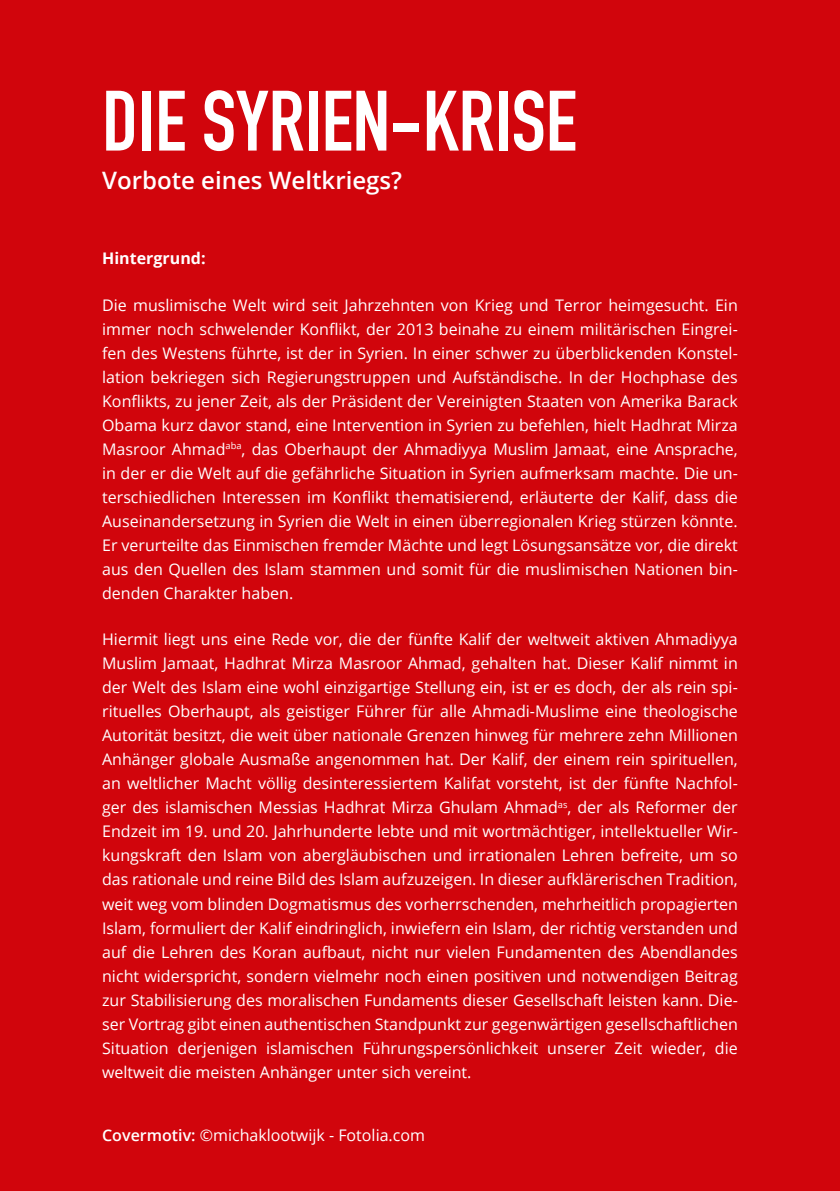
<style>
.page{position:relative;width:840px;height:1191px;background:#fff}
.page>*{position:absolute;margin:0;border:0;box-sizing:border-box;transform-origin:0 0}
.t1{font:84px "DIN Engschrift Alternate";color:#fff}
.t2{font:600 24px "Open Sans";color:#fff}
.t3{font:16px/24px "Open Sans";color:#fff;text-align:justify}
.t4{font:700 16px "Open Sans";color:#fff}
.s1{font-weight:600}
</style>
<div class="page">
<div style="left:0;top:0;width:839px;height:1191px;background:#d1050c"></div>
<h1 class="t1" style="left:102px;top:72px;width:476px">DIE SYRIEN-KRISE</h1>
<h2 class="t2" style="left:102px;top:163px;width:301px">Vorbote eines Weltkriegs?</h2>
<p class="t4" style="left:102px;top:247px;width:105px">Hintergrund:</p>
<p class="t3" style="left:102px;top:292px;width:636px">Die muslimische Welt wird seit Jahrzehnten von Krieg und Terror heimgesucht. Ein immer noch schwelender Konflikt, der 2013 beinahe zu einem militärischen Eingrei&shy;fen des Westens führte, ist der in Syrien. In einer schwer zu überblickenden Konstel&shy;lation bekriegen sich Regierungstruppen und Aufständische. In der Hochphase des Konflikts, zu jener Zeit, als der Präsident der Vereinigten Staaten von Amerika Barack Obama kurz davor stand, eine Intervention in Syrien zu befehlen, hielt Hadhrat Mirza Masroor Ahmad<sup>aba</sup>, das Oberhaupt der Ahmadiyya Muslim Jamaat, eine Ansprache, in der er die Welt auf die gefährliche Situation in Syrien aufmerksam machte. Die un&shy;terschiedlichen Interessen im Konflikt thematisierend, erläuterte der Kalif, dass die Auseinandersetzung in Syrien die Welt in einen überregionalen Krieg stürzen könnte.<br>Er verurteilte das Einmischen fremder Mächte und legt Lösungsansätze vor, die direkt aus den Quellen des Islam stammen und somit für die muslimischen Nationen bin&shy;denden Charakter haben.</p>
<p class="t3" style="left:102px;top:627px;width:636px">Hiermit liegt uns eine Rede vor, die der fünfte Kalif der weltweit aktiven Ahmadiyya Muslim Jamaat, Hadhrat Mirza Masroor Ahmad, gehalten hat. Dieser Kalif nimmt in der Welt des Islam eine wohl einzigartige Stellung ein, ist er es doch, der als rein spi&shy;rituelles Oberhaupt, als geistiger Führer für alle Ahmadi-Muslime eine theologische Autorität besitzt, die weit über nationale Grenzen hinweg für mehrere zehn Millionen Anhänger globale Ausmaße angenommen hat. Der Kalif, der einem rein spirituellen, an weltlicher Macht völlig desinteressiertem Kalifat vorsteht, ist der fünfte Nachfol&shy;ger des islamischen Messias Hadhrat Mirza Ghulam Ahmad<sup>as</sup>, der als Reformer der Endzeit im 19. und 20. Jahrhunderte lebte und mit wortmächtiger, intellektueller Wir&shy;kungskraft den Islam von abergläubischen und irrationalen Lehren befreite, um so das rationale und reine Bild des Islam aufzuzeigen. In dieser aufklärerischen Tradition, weit weg vom blinden Dogmatismus des vorherrschenden, mehrheitlich propagierten Islam, formuliert der Kalif eindringlich, inwiefern ein Islam, der richtig verstanden und auf die Lehren des Koran aufbaut, nicht nur vielen Fundamenten des Abendlandes nicht widerspricht, sondern vielmehr noch einen positiven und notwendigen Beitrag zur Stabilisierung des moralischen Fundaments dieser Gesellschaft leisten kann. Die&shy;ser Vortrag gibt einen authentischen Standpunkt zur gegenwärtigen gesellschaftlichen Situation derjenigen islamischen Führungspersönlichkeit unserer Zeit wieder, die weltweit die meisten Anhänger unter sich vereint.</p>
<p class="t3" style="left:102px;top:1122px;width:324px"><span class="s1">Covermotiv:</span> ©michaklootwijk - Fotolia.com</p>
</div>
